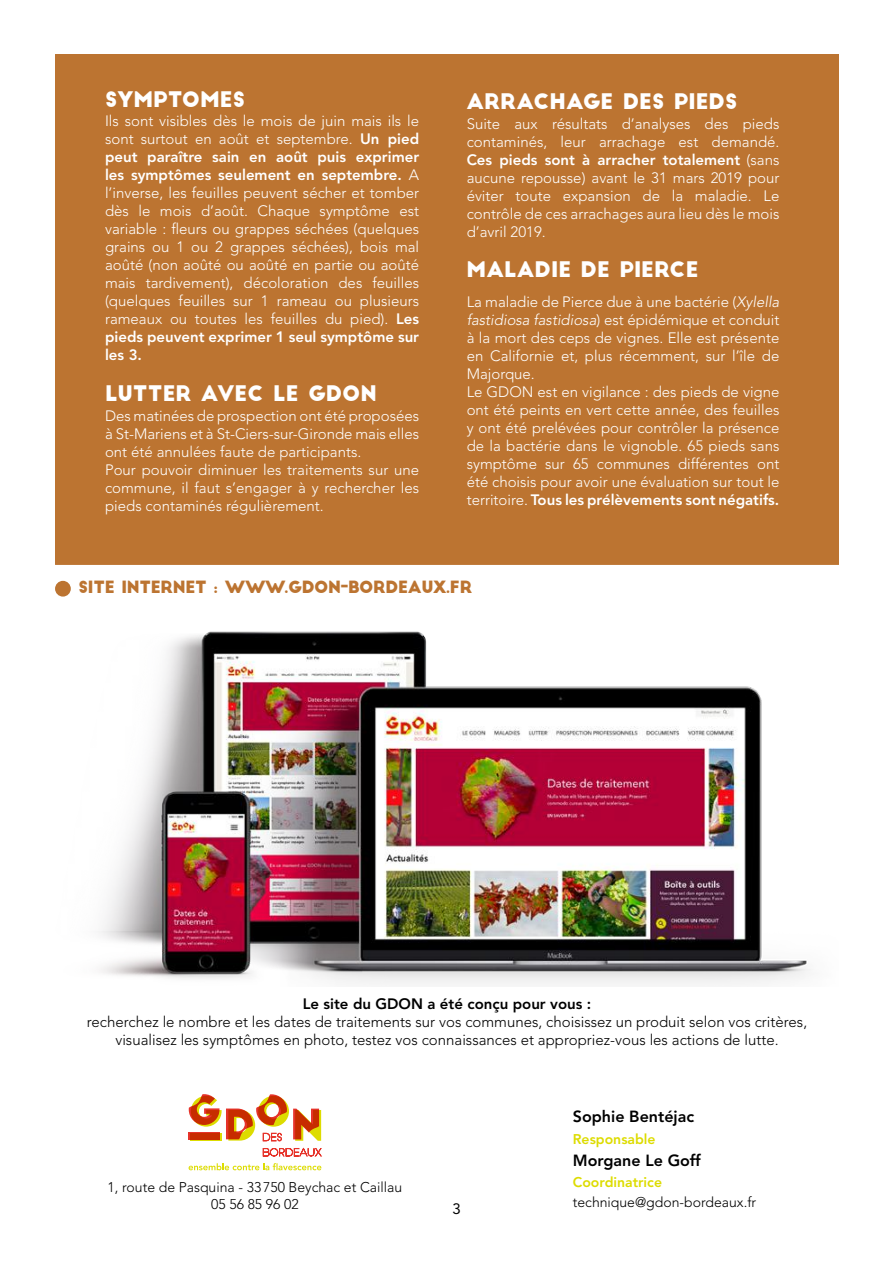
<style>
.page{position:relative;width:893px;height:1263px;background:#fff}
.page>*{position:absolute;margin:0;border:0;box-sizing:border-box;transform-origin:0 0}
.t1{font:21px "Big John";color:#fff}
.t2{font:16.5px "Big John";letter-spacing:-.02em;color:#bc7431}
.t3{font:800 16.05px "Avenir LT Std";color:#000}
.t4{font:300 15px/18px "Avenir LT Std";color:#fff;text-align:justify}
.t5{font:300 15px/18px "Avenir LT Std";color:#000;text-align:center}
.t6{font:800 15px "Avenir LT Std";color:#000}
.t7{font:15px "Avenir LT Std";color:#000}
.t8{font:300 13.95px/17px "Avenir LT Std";color:#000;text-align:center}
.t9{font:800 13.95px "Avenir LT Std";color:#dddc00}
.s1{font-weight:800}
.s2{font-style:italic}
</style>
<div class="page">
<div style="left:55px;top:55px;width:784px;height:510px;background:#bc7431"></div>
<div style="left:55px;top:581px;width:16px;height:16px;background:#bc7431;border-radius:50%"></div>
<svg style="left:263px;top:1148px;width:59px;height:8px"></svg>
<svg style="left:189px;top:1094px;width:132px;height:47px"></svg>
<div style="left:189px;top:1132px;width:31px;height:7px;background:#c72c00"></div>
<svg style="left:189px;top:1163px;width:132px;height:7px"></svg>
<img style="left:98px;top:631px;width:713px;height:353px">
<h1 class="t1" style="left:105px;top:90px;width:142px">SYMPTOMES</h1>
<p class="t4" style="left:105px;top:111px;width:316px">Ils sont visibles dès le mois de juin mais ils le sont surtout en août et septembre. <span class="s1">Un pied peut paraître sain en août puis exprimer les symptômes seulement en septembre.</span> A l’inverse, les feuilles peuvent sécher et tomber dès le mois d’août. Chaque symptôme est variable : fleurs ou grappes séchées (quelques grains ou 1 ou 2 grappes séchées), bois mal aoûté (non aoûté ou aoûté en partie ou aoûté mais tardivement), décoloration des feuilles (quelques feuilles sur 1 rameau ou plusieurs rameaux ou toutes les feuilles du pied). <span class="s1">Les pieds peuvent exprimer 1 seul symptôme sur les 3.</span></p>
<h1 class="t1" style="left:105px;top:384px;width:273px">LUTTER AVEC LE GDON</h1>
<p class="t4" style="left:105px;top:407px;width:316px;text-align:left">Des matinées de prospection ont été proposées à St-Mariens et à St-Ciers-sur-Gironde mais elles ont été annulées faute de participants.<br>Pour pouvoir diminuer les traitements sur une commune, il faut s’engager à y rechercher les pieds contaminés régulièrement.</p>
<h1 class="t1" style="left:467px;top:92px;width:272px">ARRACHAGE DES PIEDS</h1>
<p class="t4" style="left:467px;top:115px;width:314px">Suite aux résultats d’analyses des pieds contaminés, leur arrachage est demandé.<br><span class="s1">Ces pieds sont à arracher totalement</span> (sans aucune repousse) avant le 31 mars 2019 pour éviter toute expansion de la maladie. Le contrôle de ces arrachages aura lieu dès le mois d’avril 2019.</p>
<h1 class="t1" style="left:467px;top:260px;width:233px">MALADIE DE PIERCE</h1>
<p class="t4" style="left:467px;top:292px;width:314px;text-align:left">La maladie de Pierce due à une bactérie (<span class="s2">Xylella fastidiosa fastidiosa</span>) est épidémique et conduit à la mort des ceps de vignes. Elle est présente en Californie et, plus récemment, sur l’île de Majorque.<br>Le GDON est en vigilance : des pieds de vigne ont été peints en vert cette année, des feuilles y ont été prelévées pour contrôler la présence de la bactérie dans le vignoble. 65 pieds sans symptôme sur 65 communes différentes ont été choisis pour avoir une évaluation sur tout le territoire. <span class="s1">Tous les prélèvements sont négatifs.</span></p>
<p class="t2" style="left:79px;top:580px;width:395px">SITE INTERNET : WWW.GDON-BORDEAUX.FR</p>
<p class="t6" style="left:303px;top:994px;width:290px">Le site du GDON a été conçu pour vous :</p>
<p class="t5" style="left:87px;top:1012px;width:722px">recherchez le nombre et les dates de traitements sur vos communes, choisissez un produit selon vos critères, visualisez les symptômes en photo, testez vos connaissances et appropriez-vous les actions de lutte.</p>
<p class="t8" style="left:108px;top:1178px;width:296px">1, route de Pasquina - 33750 Beychac et Caillau<br>05 56 85 96 02</p>
<p class="t7" style="left:453px;top:1200px;width:10px">3</p>
<p class="t3" style="left:573px;top:1107px;width:123px">Sophie Bentéjac</p>
<p class="t9" style="left:573px;top:1131px;width:84px">Responsable</p>
<p class="t3" style="left:573px;top:1150px;width:130px">Morgane Le Goff</p>
<p class="t9" style="left:573px;top:1174px;width:91px">Coordinatrice</p>
<p class="t8" style="left:573px;top:1193px;width:185px">technique@gdon-bordeaux.fr</p>
</div>
